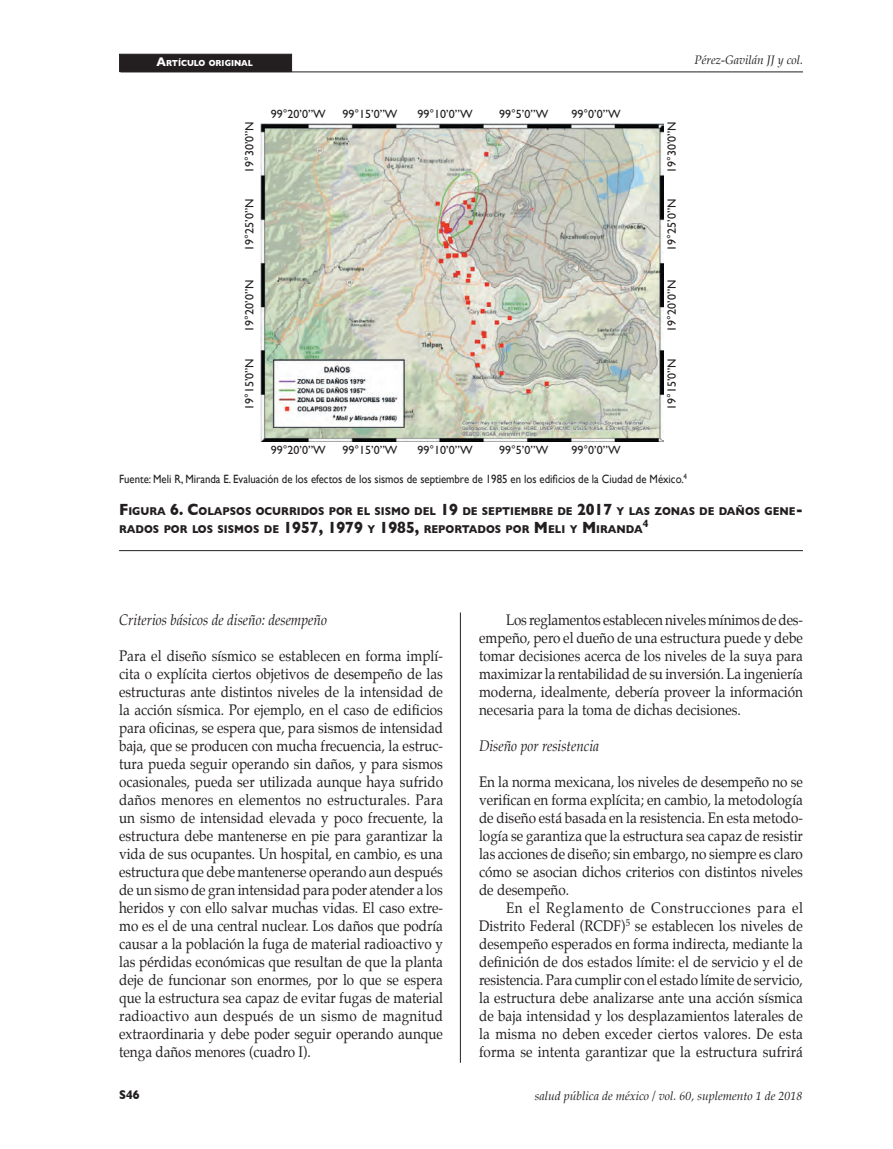
<style>
.page{position:relative;width:893px;height:1149px;background:#fff}
.page>*{position:absolute;margin:0;border:0;box-sizing:border-box;transform-origin:0 0}
.TEXTO{font:15px/18px "Palatino";color:#231f20;text-align:justify;scale:.9 1}
.TEXTO-2{font:italic 15px "Palatino";color:#231f20;scale:.9 1}
.t1{font:700 12.75px "Gill Sans";color:#231f20;scale:.9 1}
.CUADROS{font:12px "Gill Sans";color:#231f20}
.CUADROS-2{font:12px "Gill Sans";color:#231f20;scale:.9 1}
.t2{font:italic 12px "Palatino";color:#231f20}
.TIT_FIGURA{font:700 11.55px/18px "Gill Sans";color:#231f20;scale:.9 1}
.TIT_FIGURA-2{font:700 10.8px "Gill Sans";color:#231f20;scale:.9 1}
.t3{font:700 8.85px "Gill Sans";color:#fff;scale:.9 1}
.s1{font-size:12.75px}
.s2{font-size:16.5px}
</style>
<div class="page">
<div style="left:119px;top:54px;width:173px;height:18px;background:#231f20;border:1px solid #231f20"></div>
<hr style="left:120px;top:72px;width:683px;height:1px;background:#231f20">
<hr style="left:119px;top:550px;width:684px;height:1px;background:#231f20">
<hr style="left:460px;top:612px;width:1px;height:450px;background:#231f20">
<img style="left:261px;top:124px;width:402px;height:318px">
<p class="t3" style="left:157px;top:56px;width:109px"><span class="s1">A</span>RTÍCULO ORIGINAL</p>
<p class="CUADROS" style="left:242px;top:173px;width:53px;rotate:-90deg">19°30’0”N</p>
<p class="CUADROS" style="left:242px;top:251px;width:53px;rotate:-90deg">19°25’0”N</p>
<p class="CUADROS" style="left:242px;top:331px;width:53px;rotate:-90deg">19°20’0”N</p>
<p class="CUADROS" style="left:242px;top:410px;width:53px;rotate:-90deg">19°15’0”N</p>
<p class="CUADROS" style="left:271px;top:107px;width:57px">99°20’0”W</p>
<p class="CUADROS" style="left:342px;top:107px;width:57px">99°15’0”W</p>
<p class="CUADROS" style="left:417px;top:107px;width:57px">99°10’0”W</p>
<p class="CUADROS" style="left:499px;top:107px;width:51px">99°5’0”W</p>
<p class="CUADROS" style="left:572px;top:107px;width:51px">99°0’0”W</p>
<p class="CUADROS" style="left:271px;top:442px;width:57px">99°20’0”W</p>
<p class="CUADROS" style="left:342px;top:442px;width:57px">99°15’0”W</p>
<p class="CUADROS" style="left:417px;top:442px;width:57px">99°10’0”W</p>
<p class="CUADROS" style="left:499px;top:442px;width:51px">99°5’0”W</p>
<p class="CUADROS" style="left:572px;top:442px;width:51px">99°0’0”W</p>
<p class="t2" style="left:695px;top:53px;width:110px">Pérez-Gavilán JJ y col.</p>
<p class="CUADROS" style="left:665px;top:173px;width:53px;rotate:-90deg">19°30’0”N</p>
<p class="CUADROS" style="left:665px;top:251px;width:53px;rotate:-90deg">19°25’0”N</p>
<p class="CUADROS" style="left:665px;top:331px;width:53px;rotate:-90deg">19°20’0”N</p>
<p class="CUADROS" style="left:665px;top:410px;width:53px;rotate:-90deg">19°15’0”N</p>
<p class="CUADROS-2" style="left:119px;top:472px;width:633px">Fuente: Meli R, Miranda E. Evaluación de los efectos de los sismos de septiembre de 1985 en los edificios de la Ciudad de México.<sup>4</sup></p>
<p class="TIT_FIGURA" style="left:119px;top:501px;width:761px"><span class="s2">F</span>IGURA <span class="s2">6. C</span>OLAPSOS OCURRIDOS POR EL SISMO DEL <span class="s2">19</span> DE SEPTIEMBRE DE <span class="s2">2017</span> Y LAS ZONAS DE DAÑOS GENE<span class="s2">-<br></span>RADOS POR LOS SISMOS DE <span class="s2">1957, 1979</span> Y <span class="s2">1985,</span> REPORTADOS POR <span class="s2">M</span> ELI Y <span class="s2">M</span> IRANDA</p>
<p class="TIT_FIGURA-2" style="left:643px;top:515px;width:8px">4</p>
<p class="TEXTO-2" style="left:119px;top:610px;width:232px">Criterios básicos de diseño: desempeño</p>
<p class="TEXTO" style="left:119px;top:647px;width:362px">Para el diseño sísmico se establecen en forma implí&shy;cita o explícita ciertos objetivos de desempeño de las estructuras ante distintos niveles de la intensidad de la acción sísmica. Por ejemplo, en el caso de edificios para oficinas, se espera que, para sismos de intensidad baja, que se producen con mucha frecuencia, la estruc&shy;tura pueda seguir operando sin daños, y para sismos ocasionales, pueda ser utilizada aunque haya sufrido daños menores en elementos no estructurales. Para un sismo de intensidad elevada y poco frecuente, la estructura debe mantenerse en pie para garantizar la vida de sus ocupantes. Un hospital, en cambio, es una estructura que debe mantenerse operando aun después de un sismo de gran intensidad para poder atender a los heridos y con ello salvar muchas vidas. El caso extre&shy;mo es el de una central nuclear. Los daños que podría causar a la población la fuga de material radioactivo y las pérdidas económicas que resultan de que la planta deje de funcionar son enormes, por lo que se espera que la estructura sea capaz de evitar fugas de material radioactivo aun después de un sismo de magnitud extraordinaria y debe poder seguir operando aunque tenga daños menores (cuadro I).</p>
<p class="TEXTO" style="left:479px;top:611px;width:361px;text-indent:27px">Los reglamentos establecen niveles mínimos de des&shy;empeño, pero el dueño de una estructura puede y debe tomar decisiones acerca de los niveles de la suya para maximizar la rentabilidad de su inversión. La ingeniería moderna, idealmente, debería proveer la información necesaria para la toma de dichas decisiones.</p>
<p class="TEXTO-2" style="left:479px;top:736px;width:135px">Diseño por resistencia</p>
<p class="TEXTO" style="left:479px;top:773px;width:361px">En la norma mexicana, los niveles de desempeño no se verifican en forma explícita; en cambio, la metodología de diseño está basada en la resistencia. En esta metodo&shy;logía se garantiza que la estructura sea capaz de resistir las acciones de diseño; sin embargo, no siempre es claro cómo se asocian dichos criterios con distintos niveles de desempeño.</p>
<p class="TEXTO" style="left:479px;top:899px;width:362px;text-indent:27px">En el Reglamento de Construcciones para el Distrito Federal (RCDF)<sup>5</sup> se establecen los niveles de desempeño esperados en forma indirecta, mediante la definición de dos estados límite: el de servicio y el de resistencia. Para cumplir con el estado límite de servicio, la estructura debe analizarse ante una acción sísmica de baja intensidad y los desplazamientos laterales de la misma no deben exceder ciertos valores. De esta forma se intenta garantizar que la estructura sufrirá</p>
<p class="t1" style="left:119px;top:1083px;width:24px">S46</p>
<p class="t2" style="left:535px;top:1088px;width:269px">salud pública de méxico / vol. 60, suplemento 1 de 2018</p>
</div>
